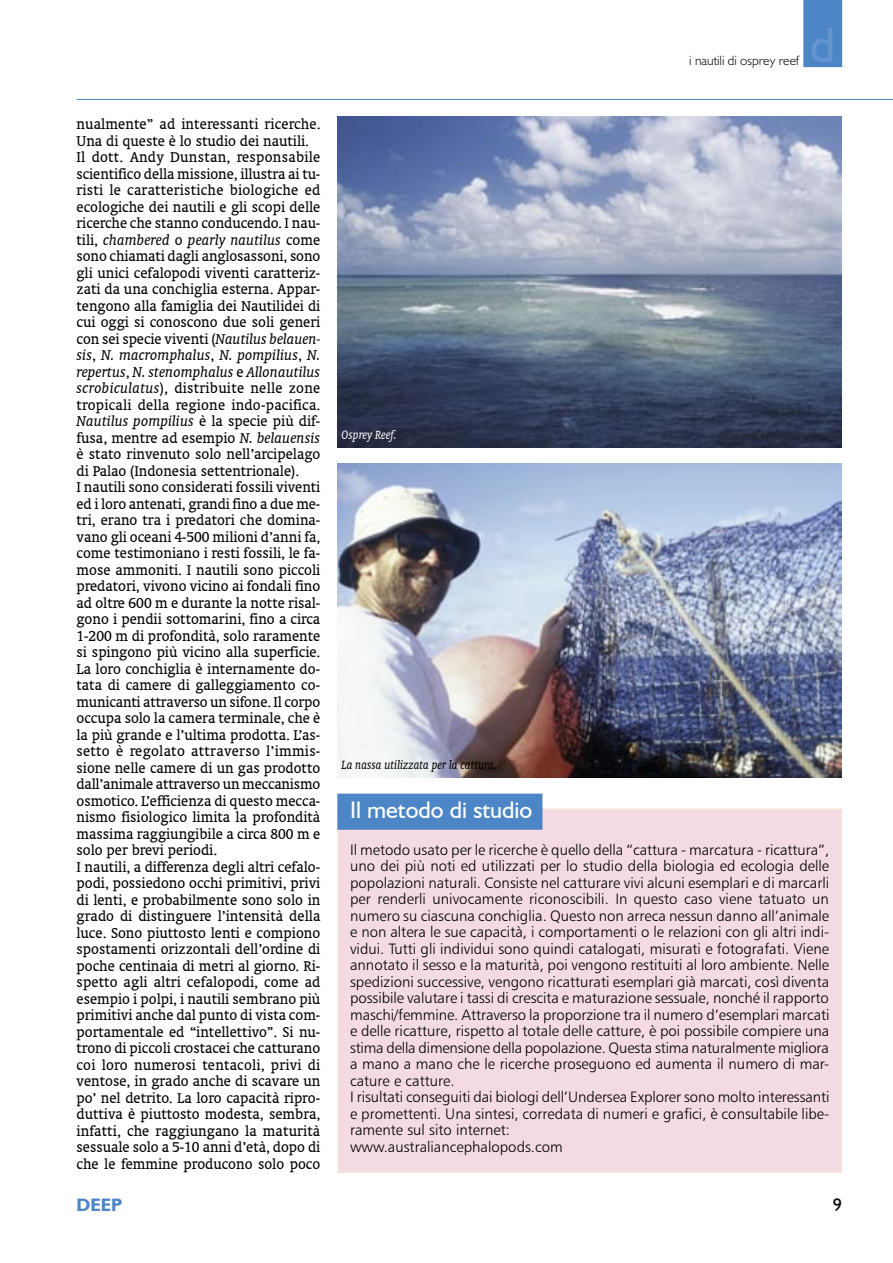
<style>
.page{position:relative;width:893px;height:1263px;background:#fff}
.page>*{position:absolute;margin:0;border:0;box-sizing:border-box;transform-origin:0 0}
.Titolo_Dx{font:49.5px "Humanist 521 BT";color:#6694ce}
.titolobox{font:24px "Humanist 521 BT";color:#fff}
.t1{font:700 18px "Humanist 521 BT";color:#4c86c7}
.t2{font:18px "Humanist 521 BT";color:#000}
.Corpo_testo{font:16.05px/16.5px "Oranda BT";color:#000;text-align:justify}
.testobox{font:15px/16.5px "Humanist 777 BT Light B";color:#000;text-align:justify}
.Didascalia{font:italic 13.5px "Oranda BT";color:#000;scale:.9 1}
.Sottotitolo_Dx{font:300 13.5px "Humanist 521 BT";color:#000}
.Didascalia-2{font:italic 13.5px "Oranda BT";color:#fff;scale:.9 1}
.s1{font-style:italic}
</style>
<div class="page">
<hr style="left:77px;top:99px;width:816px;height:1px;background:#4c86c7">
<div style="left:338px;top:809px;width:503px;height:363px;background:#f3dae3"></div>
<div style="left:337px;top:808px;width:505px;height:365px;border:2px solid #f6e4d8"></div>
<div style="left:338px;top:794px;width:204px;height:35px;background:#4c86c7"></div>
<div style="left:337px;top:794px;width:205px;height:36px;border:2px solid #4c86c7"></div>
<img style="left:337px;top:117px;width:505px;height:330px">
<img style="left:337px;top:464px;width:505px;height:313px">
<div style="left:803px;top:0;width:39px;height:67px;background:#4c86c7"></div>
<p class="Corpo_testo" style="left:77px;top:116px;width:245px">nualmente” ad interessanti ricerche.<br>Una di queste è lo studio dei nautili.</p>
<p class="Corpo_testo" style="left:77px;top:149px;width:245px">Il dott. Andy Dunstan, responsabile scientifico della missione, illustra ai tu&shy;risti le caratteristiche biologiche ed ecologiche dei nautili e gli scopi delle ricerche che stanno conducendo. I nau&shy;tili, <span class="s1">chambered</span> o <span class="s1">pearly nautilus</span> come sono chiamati dagli anglosassoni, sono gli unici cefalopodi viventi caratteriz&shy;zati da una conchiglia esterna. Appar&shy;tengono alla famiglia dei Nautilidei di cui oggi si conoscono due soli generi con sei specie viventi (<span class="s1">Nautilus belauen&shy;sis</span>, <span class="s1">N. macromphalus</span>, <span class="s1">N. pompilius</span>, <span class="s1">N. repertus</span>, <span class="s1">N. stenomphalus</span> e <span class="s1">Allonautilus scrobiculatus</span>), distribuite nelle zone tropicali della regione indo-pacifica.<br><span class="s1">Nautilus pompilius</span> è la specie più dif&shy;fusa, mentre ad esempio <span class="s1">N. belauensis </span>è stato rinvenuto solo nell’arcipelago di Palao (Indonesia settentrionale).</p>
<p class="Corpo_testo" style="left:77px;top:479px;width:245px">I nautili sono considerati fossili viventi ed i loro antenati, grandi fino a due me&shy;tri, erano tra i predatori che domina&shy;vano gli oceani 4-500 milioni d’anni fa, come testimoniano i resti fossili, le fa&shy;mose ammoniti. I nautili sono piccoli predatori, vivono vicino ai fondali fino ad oltre 600 m e durante la notte risal&shy;gono i pendii sottomarini, fino a circa 1-200 m di profondità, solo raramente si spingono più vicino alla superficie.<br>La loro conchiglia è internamente do&shy;tata di camere di galleggiamento co&shy;municanti attraverso un sifone. Il corpo occupa solo la camera terminale, che è la più grande e l’ultima prodotta. L’as&shy;setto è regolato attraverso l’immis&shy;sione nelle camere di un gas prodotto dall’animale attraverso un meccanismo osmotico. L’efficienza di questo mecca&shy;nismo fisiologico limita la profondità massima raggiungibile a circa 800 m e solo per brevi periodi.</p>
<p class="Corpo_testo" style="left:77px;top:858px;width:245px">I nautili, a differenza degli altri cefalo&shy;podi, possiedono occhi primitivi, privi di lenti, e probabilmente sono solo in grado di distinguere l’intensità della luce. Sono piuttosto lenti e compiono spostamenti orizzontali dell’ordine di poche centinaia di metri al giorno. Ri&shy;spetto agli altri cefalopodi, come ad esempio i polpi, i nautili sembrano più primitivi anche dal punto di vista com&shy;portamentale ed “intellettivo”. Si nu&shy;trono di piccoli crostacei che catturano coi loro numerosi tentacoli, privi di ventose, in grado anche di scavare un po’ nel detrito. La loro capacità ripro&shy;duttiva è piuttosto modesta, sembra, infatti, che raggiungano la maturità sessuale solo a 5-10 anni d’età, dopo di che le femmine producono solo poco</p>
<p class="Didascalia-2" style="left:342px;top:427px;width:63px">Osprey Reef.</p>
<p class="Didascalia" style="left:342px;top:757px;width:174px">La nassa utilizzata per la cattura.</p>
<p class="Sottotitolo_Dx" style="left:689px;top:52px;width:111px">i nautili di osprey reef</p>
<p class="Titolo_Dx" style="left:810px;top:15px;width:27px">d</p>
<p class="titolobox" style="left:350px;top:795px;width:184px">Il metodo di studio</p>
<p class="testobox" style="left:350px;top:841px;width:481px">Il metodo usato per le ricerche è quello della “cattura - marcatura - ricattura”, uno dei più noti ed utilizzati per lo studio della biologia ed ecologia delle popolazioni naturali. Consiste nel catturare vivi alcuni esemplari e di marcarli per renderli univocamente riconoscibili. In questo caso viene tatuato un numero su ciascuna conchiglia. Questo non arreca nessun danno all’animale e non altera le sue capacità, i comportamenti o le relazioni con gli altri indi&shy;vidui. Tutti gli individui sono quindi catalogati, misurati e fotografati. Viene annotato il sesso e la maturità, poi vengono restituiti al loro ambiente. Nelle spedizioni successive, vengono ricatturati esemplari già marcati, così diventa possibile valutare i tassi di crescita e maturazione sessuale, nonché il rapporto maschi/femmine. Attraverso la proporzione tra il numero d’esemplari marcati e delle ricatture, rispetto al totale delle catture, è poi possibile compiere una stima della dimensione della popolazione. Questa stima naturalmente migliora a mano a mano che le ricerche proseguono ed aumenta il numero di mar&shy;cature e catture.</p>
<p class="testobox" style="left:350px;top:1088px;width:481px">I risultati conseguiti dai biologi dell’Undersea Explorer sono molto interessanti e promettenti. Una sintesi, corredata di numeri e grafici, è consultabile libe&shy;ramente sul sito internet:</p>
<p class="testobox" style="left:350px;top:1138px;width:214px">www.australiancephalopods.com</p>
<p class="t1" style="left:77px;top:1193px;width:47px">DEEP</p>
<p class="t2" style="left:833px;top:1194px;width:11px">9</p>
</div>
